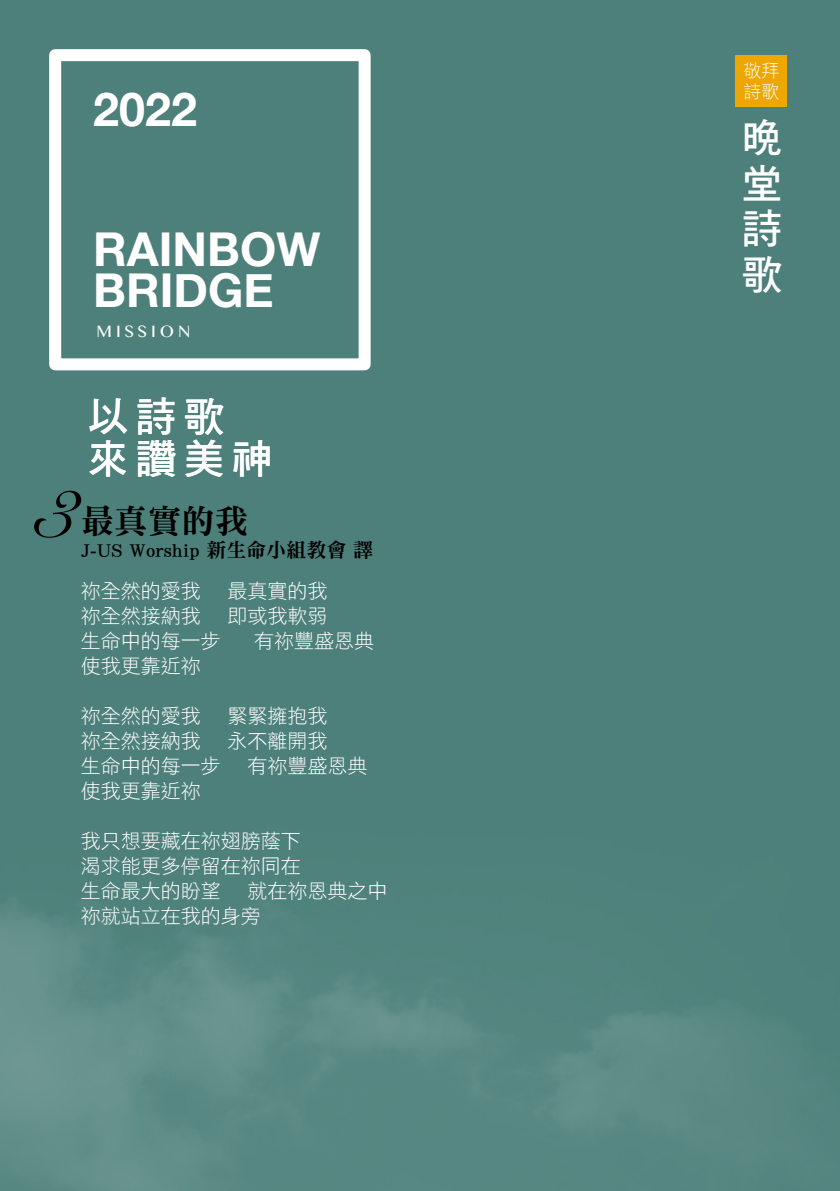
<style>
.page{position:relative;width:840px;height:1191px;background:#fff}
.page>*{position:absolute;margin:0;border:0;box-sizing:border-box;transform-origin:0 0}
.t1{font:86.2px "Snell Roundhand";color:#000}
.t2{font:700 46.6px/41px "Helvetica Neue";color:#fff}
.t3{font:40.6px/45.4px "DF Hei Std W7";letter-spacing:.18em;color:#fff;text-align:justify}
.t4{font:33.4px "DF Ming Std W9";color:#000}
.t5{font:20px/25px "DF Hei Std W3";color:#fff;text-align:justify}
.t6{font:20px "DF Ming Std W9";color:#000}
.t7{font:18px/21px "DF Hei Std W3";color:#fff}
.t8{font:16.6px "Gurmukhi MN";letter-spacing:.24em;color:#fff}
</style>
<div class="page">
<div style="left:0;top:0;width:839px;height:1191px;background:#4d807a"></div>
<img style="left:0;top:901px;width:799px;height:290px">
<div style="left:735px;top:55px;width:51px;height:51px;background:#eea600"></div>
<div style="left:49px;top:49px;width:321px;height:321px;border:12px solid #fff"></div>
<h2 class="t2" style="left:93px;top:90px;width:105px">2022</h2>
<h2 class="t2" style="left:93px;top:230px;width:228px">RAINBOW<br>BRIDGE</h2>
<p class="t8" style="left:96px;top:322px;width:95px">MISSION</p>
<h3 class="t3" style="left:88px;top:395px;width:186px;line-height:42px">以詩歌來讚美神</h3>
<h1 class="t1" style="left:30px;top:440px;width:45px">3</h1>
<h3 class="t4" style="left:81px;top:502px;width:169px">最真實的我</h3>
<p class="t6" style="left:81px;top:538px;width:294px">J-US Worship 新生命小組教會 譯</p>
<p class="t5" style="left:81px;top:578px;width:121px">祢全然的愛我</p>
<p class="t5" style="left:227px;top:578px;width:101px">最真實的我</p>
<p class="t5" style="left:81px;top:603px;width:121px">祢全然接納我</p>
<p class="t5" style="left:227px;top:603px;width:101px">即或我軟弱</p>
<p class="t5" style="left:81px;top:628px;width:141px">生命中的每一步</p>
<p class="t5" style="left:254px;top:628px;width:121px">有祢豐盛恩典</p>
<p class="t5" style="left:81px;top:653px;width:121px">使我更靠近祢</p>
<p class="t5" style="left:81px;top:703px;width:121px">祢全然的愛我</p>
<p class="t5" style="left:227px;top:703px;width:101px">緊緊擁抱我</p>
<p class="t5" style="left:81px;top:728px;width:121px">祢全然接納我</p>
<p class="t5" style="left:227px;top:728px;width:101px">永不離開我</p>
<p class="t5" style="left:81px;top:753px;width:141px">生命中的每一步</p>
<p class="t5" style="left:247px;top:753px;width:121px">有祢豐盛恩典</p>
<p class="t5" style="left:81px;top:778px;width:121px">使我更靠近祢</p>
<p class="t5" style="left:81px;top:828px;width:221px">我只想要藏在祢翅膀蔭下渴求能更多停留在祢同在生命最大的盼望</p>
<p class="t5" style="left:81px;top:878px;width:308px;text-indent:167px">就在祢恩典之中祢就站立在我的身旁</p>
<p class="t7" style="left:743px;top:60px;width:37px">敬拜詩歌</p>
<h3 class="t3" style="left:741px;top:114px;width:41px">晚堂詩歌</h3>
</div>
